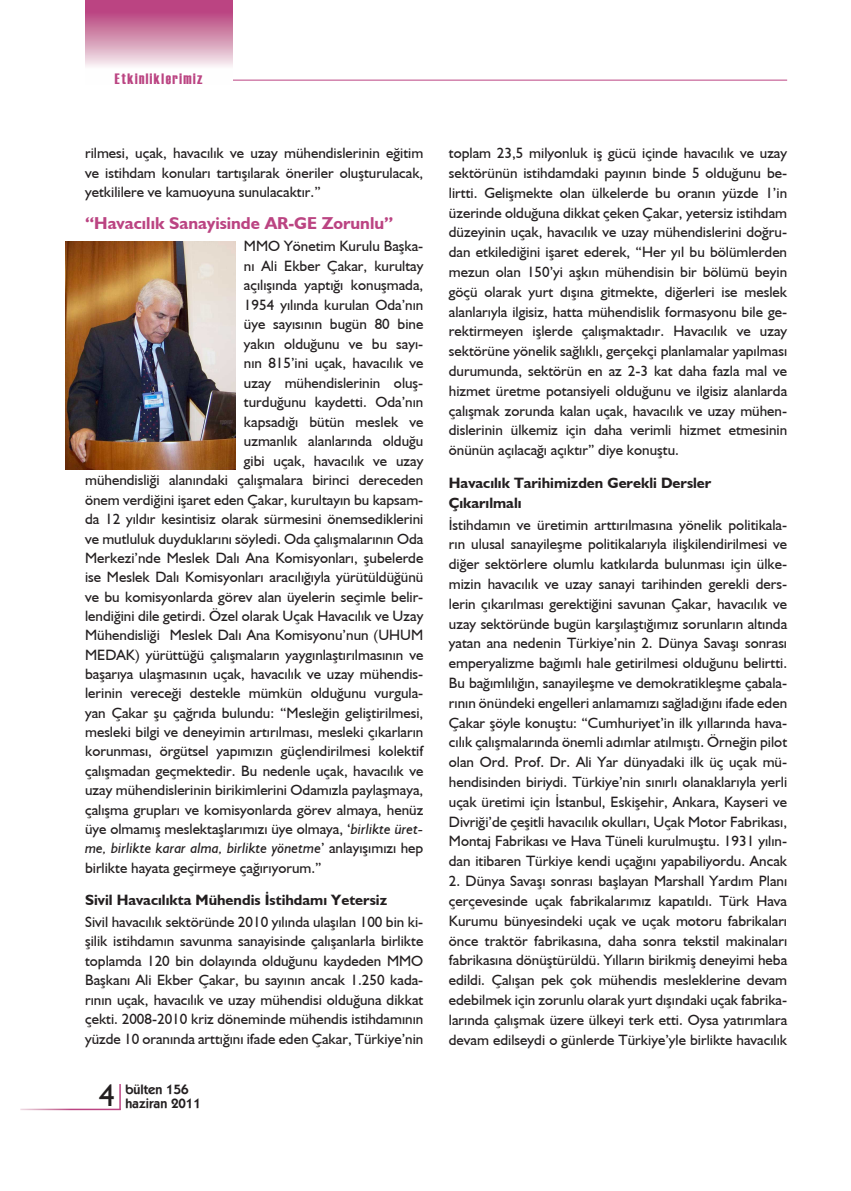
<style>
.page{position:relative;width:851px;height:1191px;background:#fff}
.page>*{position:absolute;margin:0;border:0;box-sizing:border-box;transform-origin:0 0}
.t1{font:31.5px "Humanist 521 BT";color:#231f20}
.metinbaslik{font:700 17.25px "Humanist 521 BT";color:#bb4482}
.bultenmetin{font:15px/19.8px "Humanist 521 BT";color:#231f20;text-align:justify}
.altbaslik{font:700 15px/19.8px "Humanist 521 BT";color:#231f20}
.bultenmetin-2{font:italic 15px "Humanist 521 BT";color:#231f20}
.t2{font:15px "Haettenschweiler";letter-spacing:.1em;color:#bb4482}
.t3{font:600 13.5px "Kabel IT Cby BT";color:#231f20}
.s1{font-style:italic}
.s2{font-style:normal}
</style>
<div class="page">
<hr style="left:161px;top:80px;width:626px;height:1px;background:#bb4482">
<svg style="left:85px;top:0;width:147px;height:81px"></svg>
<hr style="left:119px;top:1084px;width:2px;height:25px;background:#bb4482">
<hr style="left:20px;top:1108px;width:101px;height:2px;background:#fff">
<img style="left:65px;top:242px;width:170px;height:227px">
<p class="t2" style="left:115px;top:69px;width:89px">Etkinliklerimiz</p>
<p class="bultenmetin" style="left:85px;top:143px;width:340px">rilmesi, uçak, havacılık ve uzay mühendislerinin eğitim ve istihdam konuları tartışılarak öneriler oluşturulacak, yetkililere ve kamuoyuna sunulacaktır.”</p>
<p class="metinbaslik" style="left:85px;top:213px;width:310px">“Havacılık Sanayisinde AR-GE Zorunlu”</p>
<p class="bultenmetin" style="left:244px;top:236px;width:181px">MMO Yönetim Kurulu Başka-</p>
<p class="bultenmetin" style="left:244px;top:255px;width:181px">nı Ali Ekber Çakar, kurultay</p>
<p class="bultenmetin" style="left:244px;top:275px;width:181px">açılışında yaptığı konuşmada,</p>
<p class="bultenmetin" style="left:244px;top:294px;width:181px">1954 yılında kurulan Oda’nın</p>
<p class="bultenmetin" style="left:244px;top:314px;width:181px">üye sayısının bugün 80 bine</p>
<p class="bultenmetin" style="left:244px;top:333px;width:181px">yakın olduğunu ve bu sayı-</p>
<p class="bultenmetin" style="left:244px;top:353px;width:181px">nın 815’ini uçak, havacılık ve</p>
<p class="bultenmetin" style="left:244px;top:372px;width:181px">uzay mühendislerinin oluş-</p>
<p class="bultenmetin" style="left:244px;top:392px;width:181px">turduğunu kaydetti. Oda’nın</p>
<p class="bultenmetin" style="left:244px;top:411px;width:181px">kapsadığı bütün meslek ve</p>
<p class="bultenmetin" style="left:244px;top:431px;width:181px">uzmanlık alanlarında olduğu</p>
<p class="bultenmetin" style="left:244px;top:450px;width:181px">gibi uçak, havacılık ve uzay</p>
<p class="bultenmetin" style="left:85px;top:470px;width:340px">mühendisliği alanındaki çalışmalara birinci dereceden</p>
<p class="bultenmetin" style="left:85px;top:489px;width:340px">önem verdiğini işaret eden Çakar, kurultayın bu kapsam-</p>
<p class="bultenmetin" style="left:85px;top:509px;width:340px">da 12 yıldır kesintisiz olarak sürmesini önemsediklerini</p>
<p class="bultenmetin" style="left:85px;top:528px;width:340px">ve mutluluk duyduklarını söyledi. Oda çalışmalarının Oda</p>
<p class="bultenmetin" style="left:85px;top:547px;width:340px">Merkezi’nde Meslek Dalı Ana Komisyonları, şubelerde</p>
<p class="bultenmetin" style="left:85px;top:567px;width:340px">ise Meslek Dalı Komisyonları aracılığıyla yürütüldüğünü</p>
<p class="bultenmetin" style="left:85px;top:586px;width:340px">ve bu komisyonlarda görev alan üyelerin seçimle belir-</p>
<p class="bultenmetin" style="left:85px;top:605px;width:340px">lendiğini dile getirdi. Özel olarak Uçak Havacılık ve Uzay</p>
<p class="bultenmetin" style="left:85px;top:625px;width:340px">Mühendisliği Meslek Dalı Ana Komisyonu’nun (UHUM</p>
<p class="bultenmetin" style="left:85px;top:644px;width:340px">MEDAK) yürüttüğü çalışmaların yaygınlaştırılmasının ve</p>
<p class="bultenmetin" style="left:85px;top:663px;width:340px">başarıya ulaşmasının uçak, havacılık ve uzay mühendis-</p>
<p class="bultenmetin" style="left:85px;top:683px;width:340px">lerinin vereceği destekle mümkün olduğunu vurgula-</p>
<p class="bultenmetin" style="left:85px;top:702px;width:340px">yan Çakar şu çağrıda bulundu: “Mesleğin geliştirilmesi,</p>
<p class="bultenmetin" style="left:85px;top:722px;width:340px">mesleki bilgi ve deneyimin artırılması, mesleki çıkarların</p>
<p class="bultenmetin" style="left:85px;top:741px;width:340px">korunması, örgütsel yapımızın güçlendirilmesi kolektif</p>
<p class="bultenmetin" style="left:85px;top:760px;width:340px">çalışmadan geçmektedir. Bu nedenle uçak, havacılık ve</p>
<p class="bultenmetin" style="left:85px;top:780px;width:340px">uzay mühendislerinin birikimlerini Odamızla paylaşmaya,</p>
<p class="bultenmetin" style="left:85px;top:799px;width:340px">çalışma grupları ve komisyonlarda görev almaya, henüz</p>
<p class="bultenmetin" style="left:85px;top:818px;width:340px">üye olmamış meslektaşlarımızı üye olmaya, ‘<span class="s1">birlikte üret-</span></p>
<p class="bultenmetin-2" style="left:85px;top:839px;width:340px">me, birlikte karar alma, birlikte yönetme<span class="s2">’ anlayışımızı hep</span></p>
<p class="bultenmetin" style="left:85px;top:857px;width:238px">birlikte hayata geçirmeye çağırıyorum.”</p>
<p class="altbaslik" style="left:85px;top:889px;width:303px">Sivil Havacılıkta Mühendis İstihdamı Yetersiz</p>
<p class="bultenmetin" style="left:85px;top:911px;width:340px">Sivil havacılık sektöründe 2010 yılında ulaşılan 100 bin ki&shy;şilik istihdamın savunma sanayisinde çalışanlarla birlikte toplamda 120 bin dolayında olduğunu kaydeden MMO Başkanı Ali Ekber Çakar, bu sayının ancak 1.250 kada&shy;rının uçak, havacılık ve uzay mühendisi olduğuna dikkat çekti. 2008-2010 kriz döneminde mühendis istihdamının yüzde 10 oranında arttığını ifade eden Çakar, Türkiye’nin</p>
<p class="t1" style="left:99px;top:1076px;width:17px">4</p>
<p class="t3" style="left:125px;top:1081px;width:65px">bülten 156</p>
<p class="t3" style="left:125px;top:1094px;width:77px">haziran 2011</p>
<p class="bultenmetin" style="left:449px;top:143px;width:340px">toplam 23,5 milyonluk iş gücü içinde havacılık ve uzay sektörünün istihdamdaki payının binde 5 olduğunu be&shy;lirtti. Gelişmekte olan ülkelerde bu oranın yüzde 1’in üzerinde olduğuna dikkat çeken Çakar, yetersiz istihdam düzeyinin uçak, havacılık ve uzay mühendislerini doğru&shy;dan etkilediğini işaret ederek, “Her yıl bu bölümlerden mezun olan 150’yi aşkın mühendisin bir bölümü beyin göçü olarak yurt dışına gitmekte, diğerleri ise meslek alanlarıyla ilgisiz, hatta mühendislik formasyonu bile ge&shy;rektirmeyen işlerde çalışmaktadır. Havacılık ve uzay sektörüne yönelik sağlıklı, gerçekçi planlamalar yapılması durumunda, sektörün en az 2-3 kat daha fazla mal ve hizmet üretme potansiyeli olduğunu ve ilgisiz alanlarda çalışmak zorunda kalan uçak, havacılık ve uzay mühen&shy;dislerinin ülkemiz için daha verimli hizmet etmesinin önünün açılacağı açıktır” diye konuştu.</p>
<p class="altbaslik" style="left:449px;top:472px;width:264px">Havacılık Tarihimizden Gerekli Dersler<br>Çıkarılmalı</p>
<p class="bultenmetin" style="left:449px;top:514px;width:340px">İstihdamın ve üretimin arttırılmasına yönelik politikala&shy;rın ulusal sanayileşme politikalarıyla ilişkilendirilmesi ve diğer sektörlere olumlu katkılarda bulunması için ülke&shy;mizin havacılık ve uzay sanayi tarihinden gerekli ders&shy;lerin çıkarılması gerektiğini savunan Çakar, havacılık ve uzay sektöründe bugün karşılaştığımız sorunların altında yatan ana nedenin Türkiye’nin 2. Dünya Savaşı sonrası emperyalizme bağımlı hale getirilmesi olduğunu belirtti.<br>Bu bağımlılığın, sanayileşme ve demokratikleşme çabala&shy;rının önündeki engelleri anlamamızı sağladığını ifade eden Çakar şöyle konuştu: “Cumhuriyet’in ilk yıllarında hava&shy;cılık çalışmalarında önemli adımlar atılmıştı. Örneğin pilot olan Ord. Prof. Dr. Ali Yar dünyadaki ilk üç uçak mü&shy;hendisinden biriydi. Türkiye’nin sınırlı olanaklarıyla yerli uçak üretimi için İstanbul, Eskişehir, Ankara, Kayseri ve Divriği’de çeşitli havacılık okulları, Uçak Motor Fabrikası, Montaj Fabrikası ve Hava Tüneli kurulmuştu. 1931 yılın&shy;dan itibaren Türkiye kendi uçağını yapabiliyordu. Ancak</p>
<p class="bultenmetin" style="left:449px;top:870px;width:340px">2. Dünya Savaşı sonrası başlayan Marshall Yardım Planı çerçevesinde uçak fabrikalarımız kapatıldı. Türk Hava Kurumu bünyesindeki uçak ve uçak motoru fabrikaları önce traktör fabrikasına, daha sonra tekstil makinaları fabrikasına dönüştürüldü. Yılların birikmiş deneyimi heba edildi. Çalışan pek çok mühendis mesleklerine devam edebilmek için zorunlu olarak yurt dışındaki uçak fabrika&shy;larında çalışmak üzere ülkeyi terk etti. Oysa yatırımlara devam edilseydi o günlerde Türkiye’yle birlikte havacılık</p>
</div>
